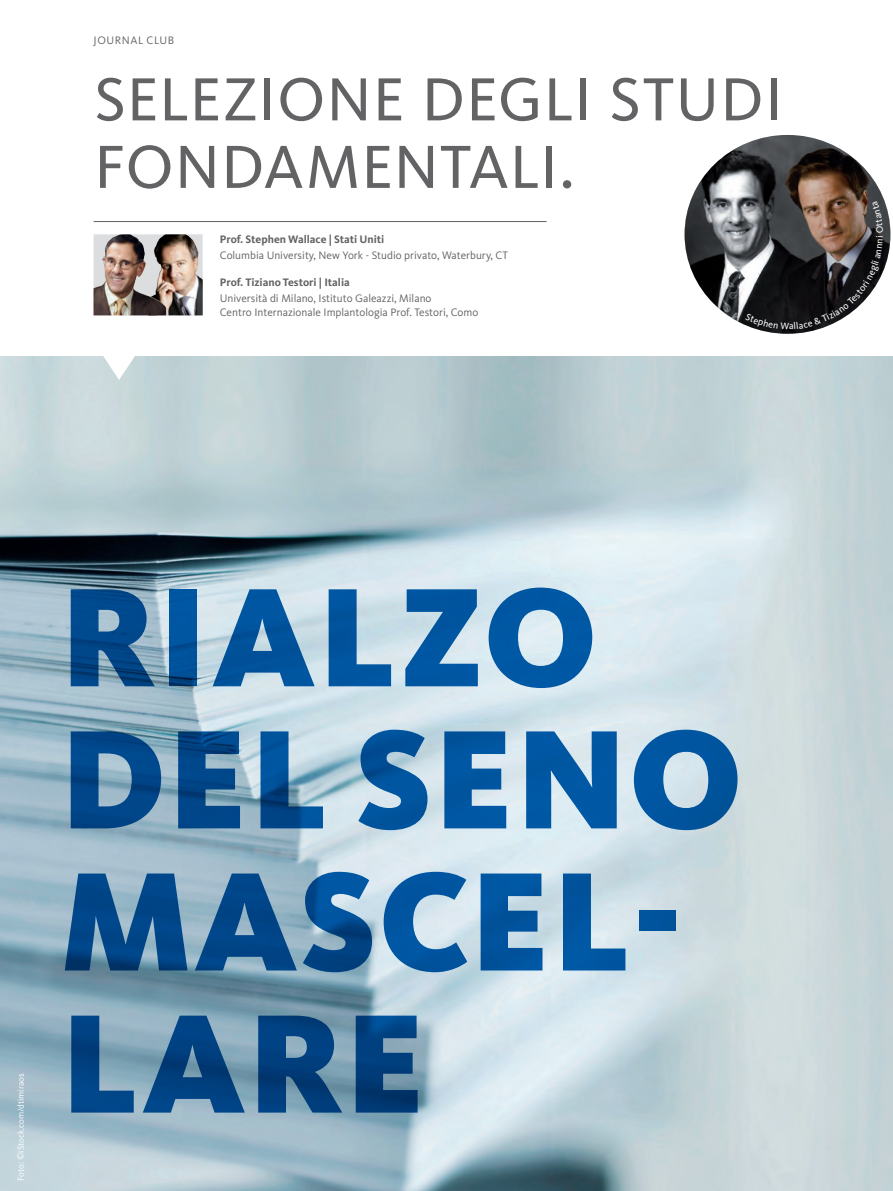
<style>
.page{position:relative;width:893px;height:1191px;background:#fff}
.page>*{position:absolute;margin:0;border:0;box-sizing:border-box;transform-origin:0 0}
.t1{font:900 145.5px/142.1px "Kievit Pro";letter-spacing:.01em;color:#0160ae}
.rubric_title{font:63px/67.5px "Kievit Pro";letter-spacing:.015em;color:#636366}
.author_data{font:11.25px/13.5px "Kievit Pro";color:#636366}
.author_name_focus{font:700 11.25px "Kievit Pro";color:#636366}
.rubric_table_of_cont{font:11.25px "Kievit Pro";letter-spacing:.05em;color:#636366}
.t2{font:9px "Kievit Pro";color:#fff}
</style>
<div class="page">
<img style="left:0;top:356px;width:893px;height:835px">
<svg style="left:102px;top:356px;width:34px;height:24px"></svg>
<hr style="left:94px;top:221px;width:453px;height:1px;background:#636366">
<img style="left:169px;top:234px;width:34px;height:81px">
<img style="left:94px;top:234px;width:75px;height:81px">
<img style="left:685px;top:135px;width:205px;height:199px">
<svg style="left:745px;top:201px;width:138px;height:128px"></svg>
<p class="rubric_table_of_cont" style="left:94px;top:33px;width:82px">JOURNAL CLUB</p>
<p class="rubric_title" style="left:94px;top:65px;width:690px">SELEZIONE DEGLI STUDI<br>FONDAMENTALI.</p>
<p class="author_name_focus" style="left:220px;top:232px;width:166px">Prof. Stephen Wallace | Stati Uniti</p>
<p class="author_data" style="left:220px;top:248px;width:290px">Columbia University, New York - Studio privato, Waterbury, CT</p>
<p class="author_name_focus" style="left:220px;top:276px;width:131px">Prof. Tiziano Testori | Italia</p>
<p class="author_data" style="left:220px;top:292px;width:260px">Università di Milano, Istituto Galeazzi, Milano<br>Centro Internazionale Implantologia Prof. Testori, Como</p>
<p class="t2" style="left:15px;top:1181px;width:109px;rotate:-90deg">Foto: ©iStock.com/dtimiraos</p>
<h1 class="t1" style="left:60px;top:565px;width:684px">RIALZO<br>DEL SENO<br>MASCEL-<br>LARE</h1>
</div>
